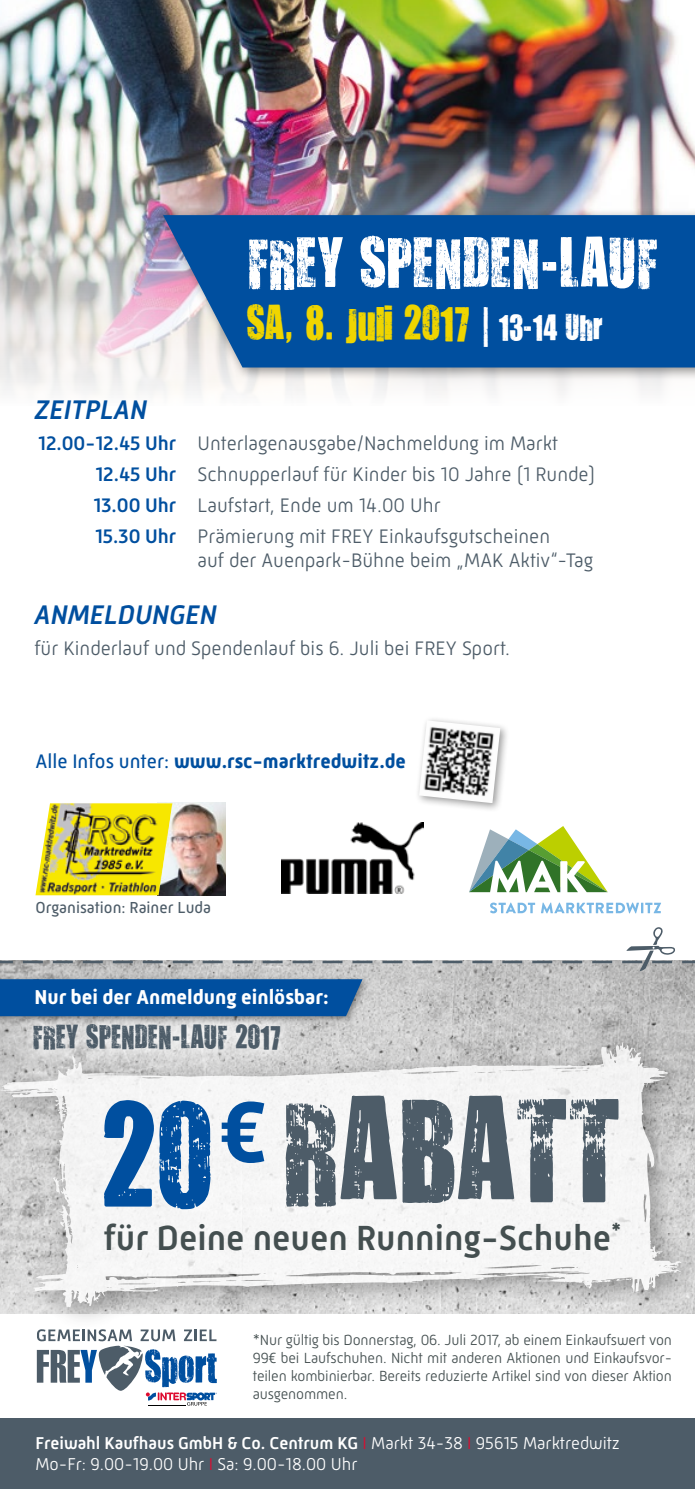
<style>
.page{position:relative;width:695px;height:1489px;background:#fff}
.page>*{position:absolute;margin:0;border:0;box-sizing:border-box;transform-origin:0 0}
.t1{font:120.25px "You Are Loved";color:#4d5c68}
.t2{font:700 87.5px "Mic 32 New";color:#004f9f}
.t3{font:58px "You Are Loved";color:#fff}
.t4{font:40px "You Are Loved";letter-spacing:-.01em;color:#efd500}
.t5{font:500 35.75px "Mic 32 New";color:#444f50}
.t6{font:27.5px "You Are Loved";color:#4d5c68}
.t7{font:italic 500 27.5px "Mic 32 New";color:#004f9f}
.t8{font:700 20.5px "Mic 32 New";color:#fff}
.t9{font:300 20px/31px "Mic 32 New";color:#4d5c68}
.t10{font:700 20px "Mic 32 New";color:#004f9f}
.t11{font:300 17.5px/21px "Mic 32 New";color:#fff}
.t12{font:16.25px "Mic 32 New";color:#4d5c68}
.t13{font:300 15px/18px "Mic 32 New";letter-spacing:-.01em;color:#444f50;text-align:justify}
.s1{color:#fff}
.s2{font-size:30px;color:#fff}
.s3{font-weight:500;color:#004f9f}
.s4{font-weight:400}
.s5{font-size:121.5px;color:#004f9f}
.s6{font-weight:500}
.s7{color:#dd0b2f}
</style>
<div class="page">
<img style="left:0;top:0;width:694px;height:395px">
<div style="left:0;top:1417px;width:694px;height:71px;background:#4d5c68"></div>
<img style="left:172px;top:803px;width:53px;height:92px">
<img style="left:35px;top:803px;width:137px;height:92px">
<img style="left:281px;top:822px;width:143px;height:71px">
<div style="left:157px;top:208px;width:537px;height:173px;background:#000;opacity:.4"></div>
<svg style="left:163px;top:215px;width:531px;height:152px;background:#1158a3"></svg>
<div style="left:414px;top:716px;width:96px;height:97px;background:#000;opacity:.4"></div>
<img style="left:419px;top:720px;width:81px;height:83px">
<svg style="left:37px;top:1333px;width:180px;height:72px"></svg>
<img style="left:0;top:971px;width:694px;height:60px">
<div style="left:0;top:1031px;width:694px;height:302px;background:#000;opacity:.4"></div>
<svg style="left:0;top:1041px;width:682px;height:266px;fill:#f5f5f4"></svg>
<svg style="left:0;top:927px;width:694px;height:44px"></svg>
<div style="left:15px;top:1004px;width:285px;height:64px;background:#fff;opacity:.75"></div>
<div style="left:0;top:974px;width:370px;height:51px;background:#000;opacity:.4"></div>
<div style="left:0;top:979px;width:365px;height:37px;background:#004f9f"></div>
<svg style="left:490px;top:902px;width:45px;height:11px"></svg>
<svg style="left:541px;top:902px;width:120px;height:11px"></svg>
<svg style="left:469px;top:826px;width:138px;height:66px"></svg>
<h3 class="t3" style="left:247px;top:224px;width:412px">FREY SPENDEN-LAUF</h3>
<h3 class="t4" style="left:247px;top:296px;width:357px">SA, 8. Juli 2017 <span class="s1">|</span> <span class="s2">13-14 Uhr</span></h3>
<h3 class="t7" style="left:34px;top:393px;width:114px">ZEITPLAN</h3>
<p class="t9" style="left:93px;top:427px;width:503px;text-indent:-55px"><span class="s3">12.00-12.45 Uhr</span> Unterlagenausgabe/Nachmeldung im Markt <span class="s3">12.45 Uhr</span> Schnupperlauf für Kinder bis 10 Jahre (1 Runde)<br><span class="s3">13.00 Uhr</span> Laufstart, Ende um 14.00 Uhr<br><span class="s3">15.30 Uhr</span> Prämierung mit FREY Einkaufsgutscheinen</p>
<p class="t9" style="left:197px;top:545px;width:397px">auf der Auenpark-Bühne beim „MAK Aktiv“-Tag</p>
<h3 class="t7" style="left:34px;top:598px;width:184px">ANMELDUNGEN</h3>
<p class="t9" style="left:34px;top:632px;width:477px">für Kinderlauf und Spendenlauf bis 6. Juli bei FREY Sport.</p>
<p class="t10" style="left:35px;top:750px;width:372px"><span class="s4">Alle Infos unter:</span> www.rsc-marktredwitz.de</p>
<p class="t12" style="left:35px;top:898px;width:177px">Organisation: Rainer Luda</p>
<p class="t8" style="left:34px;top:985px;width:296px">Nur bei der Anmeldung einlösbar:</p>
<h3 class="t6" style="left:33px;top:1018px;width:250px">FREY SPENDEN-LAUF 2017</h3>
<h1 class="t1" style="left:100px;top:1069px;width:521px"><span class="s5">20</span> RABATT</h1>
<h2 class="t2" style="left:218px;top:1081px;width:49px">€</h2>
<h3 class="t5" style="left:104px;top:1216px;width:519px">für Deine neuen Running-Schuhe<sup>*</sup></h3>
<p class="t13" style="left:253px;top:1330px;width:420px">*Nur gültig bis Donnerstag, 06. Juli 2017, ab einem Einkaufswert von 99€ bei Laufschuhen. Nicht mit anderen Aktionen und Einkaufsvor&shy;teilen kombinierbar. Bereits reduzierte Artikel sind von dieser Aktion ausgenommen.</p>
<p class="t11" style="left:35px;top:1432px;width:586px"><span class="s6">Freiwahl Kaufhaus GmbH &amp; Co. Centrum KG</span> <span class="s7">I</span> Markt 34-38 <span class="s7">I</span> 95615 Marktredwitz<br>Mo-Fr: 9.00-19.00 Uhr <span class="s7">I</span> Sa: 9.00-18.00 Uhr</p>
</div>
